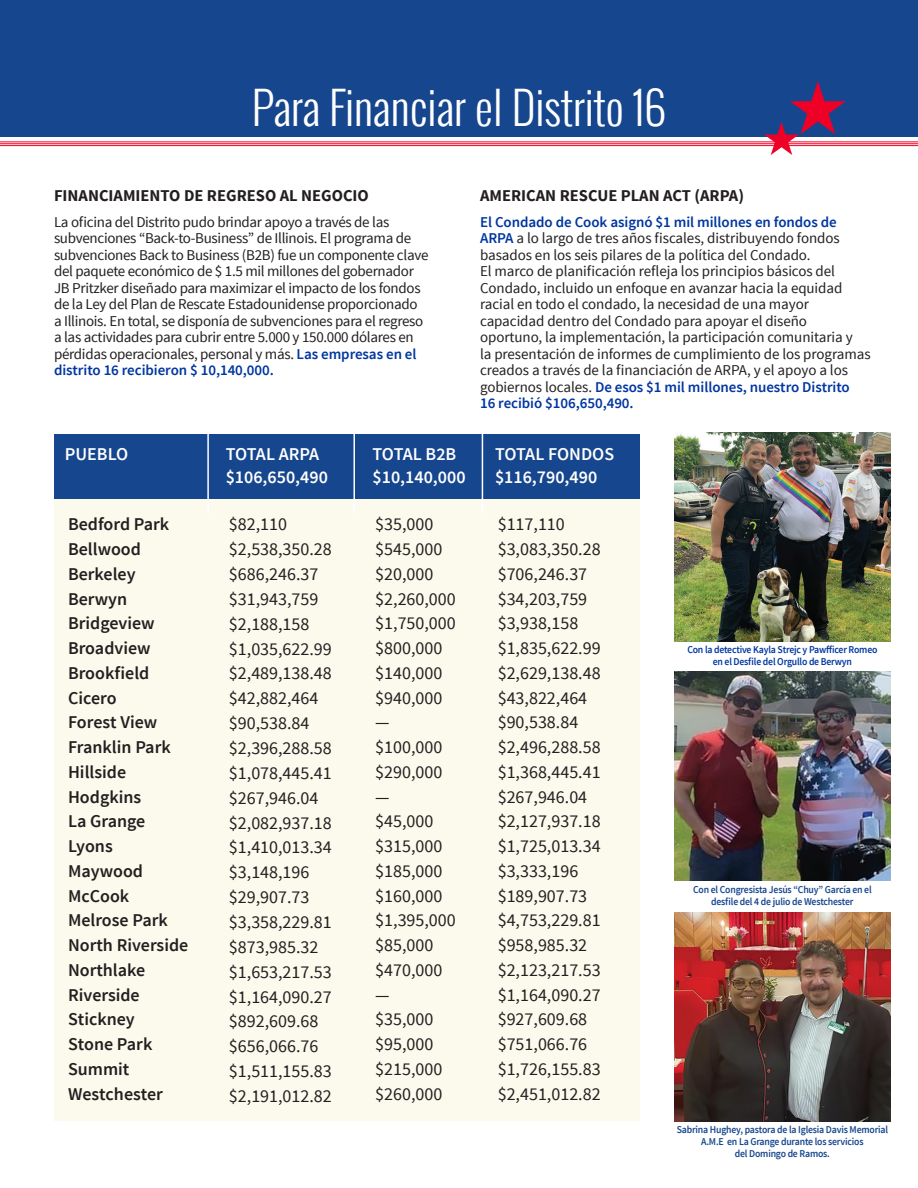
<style>
.page{position:relative;width:918px;height:1188px;background:#fff}
.page>*{position:absolute;margin:0;border:0;box-sizing:border-box;transform-origin:0 0}
.t1{font:300 45px "Oswald";color:#fff}
.t2{font:18px "Source Sans Pro";color:#231f20}
.t3{font:600 18px "Source Sans Pro";color:#231f20}
.t4{font:600 18px/22.5px "Source Sans Pro";color:#fff}
.t5{font:600 18px "Source Sans Pro";letter-spacing:-.02em;color:#fff}
.t6{font:700 16.5px "Source Sans Pro";color:#231f20}
.t7{font:15px/16.5px "Source Sans Pro";letter-spacing:-.02em;color:#231f20}
.t8{font:600 10.5px/12px "Source Sans Pro";letter-spacing:-.02em;color:#16468d;text-align:center;scale:.93 1}
.t9{font:600 10.5px/12px "Source Sans Pro";letter-spacing:-.02em;color:#0036a0;text-align:center;scale:.93 1}
.s1{font-weight:600;color:#0036a0}
</style>
<div class="page">
<div style="left:54px;top:435px;width:586px;height:686px;background:#fcf9ed"></div>
<div style="left:54px;top:434px;width:586px;height:65px;background:#16468d"></div>
<hr style="left:353px;top:432px;width:2px;height:81px;background:#fff">
<hr style="left:207px;top:432px;width:2px;height:81px;background:#fff">
<hr style="left:482px;top:432px;width:1px;height:81px;background:#fff">
<img style="left:674px;top:432px;width:216px;height:209px">
<img style="left:674px;top:671px;width:216px;height:209px">
<img style="left:674px;top:912px;width:216px;height:209px">
<div style="left:0;top:0;width:918px;height:136px;background:#16468d"></div>
<hr style="left:0;top:141px;width:918px;height:1px;background:#ef0027">
<hr style="left:0;top:143px;width:918px;height:1px;background:#ef0027">
<hr style="left:0;top:145px;width:918px;height:1px;background:#ef0027">
<svg style="left:764px;top:81px;width:82px;height:74px"></svg>
<p class="t1" style="left:252px;top:75px;width:416px">Para Financiar el Distrito 16</p>
<p class="t6" style="left:54px;top:185px;width:316px">FINANCIAMIENTO DE REGRESO AL NEGOCIO</p>
<p class="t7" style="left:54px;top:214px;width:376px">La oficina del Distrito pudo brindar apoyo a través de las subvenciones “Back-to-Business” de Illinois. El programa de subvenciones Back to Business (B2B) fue un componente clave del paquete económico de $ 1.5 mil millones del gobernador JB Pritzker diseñado para maximizar el impacto de los fondos de la Ley del Plan de Rescate Estadounidense proporcionado a Illinois. En total, se disponía de subvenciones para el regreso a las actividades para cubrir entre 5.000 y 150.000 dólares en pérdidas operacionales, personal y más. <span class="s1">Las empresas en el distrito 16 recibieron $ 10,140,000.</span></p>
<p class="t6" style="left:480px;top:185px;width:265px">AMERICAN RESCUE PLAN ACT (ARPA)</p>
<p class="t7" style="left:480px;top:214px;width:392px"><span class="s1">El Condado de Cook asignó $1 mil millones en fondos de ARPA</span> a lo largo de tres años fiscales, distribuyendo fondos basados en los seis pilares de la política del Condado.<br>El marco de planificación refleja los principios básicos del Condado, incluido un enfoque en avanzar hacia la equidad racial en todo el condado, la necesidad de una mayor capacidad dentro del Condado para apoyar el diseño oportuno, la implementación, la participación comunitaria y<br>la presentación de informes de cumplimiento de los programas creados a través de la financiación de ARPA, y el apoyo a los gobiernos locales. <span class="s1">De esos $1 mil millones, nuestro Distrito<br>16 recibió $106,650,490.</span></p>
<p class="t4" style="left:65px;top:444px;width:65px">PUEBLO</p>
<p class="t4" style="left:373px;top:444px;width:95px">TOTAL B2B $10,140,000</p>
<p class="t4" style="left:495px;top:444px;width:121px">TOTAL FONDOS</p>
<p class="t5" style="left:226px;top:443px;width:95px">TOTAL ARPA</p>
<p class="t4" style="left:226px;top:466px;width:104px">$106,650,490</p>
<p class="t4" style="left:495px;top:466px;width:104px">$116,790,490</p>
<p class="t3" style="left:68px;top:513px;width:103px">Bedford Park</p>
<p class="t3" style="left:68px;top:538px;width:74px">Bellwood</p>
<p class="t3" style="left:68px;top:563px;width:69px">Berkeley</p>
<p class="t3" style="left:68px;top:587px;width:61px">Berwyn</p>
<p class="t3" style="left:68px;top:612px;width:88px">Bridgeview</p>
<p class="t3" style="left:68px;top:637px;width:84px">Broadview</p>
<p class="t3" style="left:68px;top:662px;width:83px">Brookfield</p>
<p class="t3" style="left:68px;top:686px;width:50px">Cicero</p>
<p class="t3" style="left:68px;top:711px;width:91px">Forest View</p>
<p class="t3" style="left:68px;top:736px;width:104px">Franklin Park</p>
<p class="t3" style="left:68px;top:761px;width:60px">Hillside</p>
<p class="t3" style="left:68px;top:785px;width:75px">Hodgkins</p>
<p class="t3" style="left:68px;top:810px;width:79px">La Grange</p>
<p class="t3" style="left:68px;top:835px;width:46px">Lyons</p>
<p class="t3" style="left:68px;top:860px;width:77px">Maywood</p>
<p class="t3" style="left:68px;top:884px;width:63px">McCook</p>
<p class="t3" style="left:68px;top:909px;width:101px">Melrose Park</p>
<p class="t3" style="left:68px;top:934px;width:122px">North Riverside</p>
<p class="t3" style="left:68px;top:959px;width:79px">Northlake</p>
<p class="t3" style="left:68px;top:983px;width:73px">Riverside</p>
<p class="t3" style="left:68px;top:1008px;width:68px">Stickney</p>
<p class="t3" style="left:68px;top:1033px;width:86px">Stone Park</p>
<p class="t3" style="left:68px;top:1058px;width:63px">Summit</p>
<p class="t3" style="left:68px;top:1082px;width:97px">Westchester</p>
<p class="t2" style="left:229px;top:513px;width:60px">$82,110</p>
<p class="t2" style="left:229px;top:538px;width:104px">$2,538,350.28</p>
<p class="t2" style="left:229px;top:563px;width:91px">$686,246.37</p>
<p class="t2" style="left:229px;top:588px;width:91px">$31,943,759</p>
<p class="t2" style="left:229px;top:613px;width:82px">$2,188,158</p>
<p class="t2" style="left:229px;top:637px;width:104px">$1,035,622.99</p>
<p class="t2" style="left:229px;top:662px;width:104px">$2,489,138.48</p>
<p class="t2" style="left:229px;top:687px;width:91px">$42,882,464</p>
<p class="t2" style="left:229px;top:712px;width:82px">$90,538.84</p>
<p class="t2" style="left:229px;top:737px;width:104px">$2,396,288.58</p>
<p class="t2" style="left:229px;top:762px;width:104px">$1,078,445.41</p>
<p class="t2" style="left:229px;top:787px;width:91px">$267,946.04</p>
<p class="t2" style="left:229px;top:811px;width:104px">$2,082,937.18</p>
<p class="t2" style="left:229px;top:836px;width:104px">$1,410,013.34</p>
<p class="t2" style="left:229px;top:861px;width:82px">$3,148,196</p>
<p class="t2" style="left:229px;top:886px;width:82px">$29,907.73</p>
<p class="t2" style="left:229px;top:911px;width:104px">$3,358,229.81</p>
<p class="t2" style="left:229px;top:936px;width:91px">$873,985.32</p>
<p class="t2" style="left:229px;top:961px;width:104px">$1,653,217.53</p>
<p class="t2" style="left:229px;top:985px;width:104px">$1,164,090.27</p>
<p class="t2" style="left:229px;top:1010px;width:91px">$892,609.68</p>
<p class="t2" style="left:229px;top:1035px;width:91px">$656,066.76</p>
<p class="t2" style="left:229px;top:1060px;width:104px">$1,511,155.83</p>
<p class="t2" style="left:229px;top:1085px;width:104px">$2,191,012.82</p>
<p class="t2" style="left:375px;top:513px;width:60px">$35,000</p>
<p class="t2" style="left:375px;top:538px;width:69px">$545,000</p>
<p class="t2" style="left:375px;top:563px;width:60px">$20,000</p>
<p class="t2" style="left:375px;top:587px;width:82px">$2,260,000</p>
<p class="t2" style="left:375px;top:612px;width:82px">$1,750,000</p>
<p class="t2" style="left:375px;top:637px;width:69px">$800,000</p>
<p class="t2" style="left:375px;top:662px;width:69px">$140,000</p>
<p class="t2" style="left:375px;top:686px;width:69px">$940,000</p>
<p class="t2" style="left:375px;top:711px;width:16px">—</p>
<p class="t2" style="left:375px;top:736px;width:69px">$100,000</p>
<p class="t2" style="left:375px;top:761px;width:69px">$290,000</p>
<p class="t2" style="left:375px;top:785px;width:16px">—</p>
<p class="t2" style="left:375px;top:810px;width:60px">$45,000</p>
<p class="t2" style="left:375px;top:835px;width:69px">$315,000</p>
<p class="t2" style="left:375px;top:860px;width:69px">$185,000</p>
<p class="t2" style="left:375px;top:884px;width:69px">$160,000</p>
<p class="t2" style="left:375px;top:909px;width:82px">$1,395,000</p>
<p class="t2" style="left:375px;top:934px;width:60px">$85,000</p>
<p class="t2" style="left:375px;top:959px;width:69px">$470,000</p>
<p class="t2" style="left:375px;top:983px;width:16px">—</p>
<p class="t2" style="left:375px;top:1008px;width:60px">$35,000</p>
<p class="t2" style="left:375px;top:1033px;width:60px">$95,000</p>
<p class="t2" style="left:375px;top:1058px;width:69px">$215,000</p>
<p class="t2" style="left:375px;top:1082px;width:69px">$260,000</p>
<p class="t2" style="left:498px;top:513px;width:69px">$117,110</p>
<p class="t2" style="left:498px;top:538px;width:104px">$3,083,350.28</p>
<p class="t2" style="left:498px;top:563px;width:91px">$706,246.37</p>
<p class="t2" style="left:498px;top:587px;width:91px">$34,203,759</p>
<p class="t2" style="left:498px;top:612px;width:82px">$3,938,158</p>
<p class="t2" style="left:498px;top:637px;width:104px">$1,835,622.99</p>
<p class="t2" style="left:498px;top:662px;width:104px">$2,629,138.48</p>
<p class="t2" style="left:498px;top:686px;width:91px">$43,822,464</p>
<p class="t2" style="left:498px;top:711px;width:82px">$90,538.84</p>
<p class="t2" style="left:498px;top:736px;width:104px">$2,496,288.58</p>
<p class="t2" style="left:498px;top:761px;width:104px">$1,368,445.41</p>
<p class="t2" style="left:498px;top:785px;width:91px">$267,946.04</p>
<p class="t2" style="left:498px;top:810px;width:104px">$2,127,937.18</p>
<p class="t2" style="left:498px;top:835px;width:104px">$1,725,013.34</p>
<p class="t2" style="left:498px;top:860px;width:82px">$3,333,196</p>
<p class="t2" style="left:498px;top:884px;width:91px">$189,907.73</p>
<p class="t2" style="left:498px;top:909px;width:104px">$4,753,229.81</p>
<p class="t2" style="left:498px;top:934px;width:91px">$958,985.32</p>
<p class="t2" style="left:498px;top:959px;width:104px">$2,123,217.53</p>
<p class="t2" style="left:498px;top:983px;width:104px">$1,164,090.27</p>
<p class="t2" style="left:498px;top:1008px;width:91px">$927,609.68</p>
<p class="t2" style="left:498px;top:1033px;width:91px">$751,066.76</p>
<p class="t2" style="left:498px;top:1058px;width:104px">$1,726,155.83</p>
<p class="t2" style="left:498px;top:1082px;width:104px">$2,451,012.82</p>
<p class="t9" style="left:687px;top:644px;width:206px">Con la detective Kayla Strejc y Pawfficer Romeo en el Desfile del Orgullo de Berwyn</p>
<p class="t8" style="left:693px;top:884px;width:193px">Con el Congresista Jesús “Chuy” García en el desfile del 4 de julio de Westchester</p>
<p class="t8" style="left:677px;top:1124px;width:229px">Sabrina Hughey, pastora de la Iglesia Davis Memorial<br>A.M.E en La Grange durante los servicios<br>del Domingo de Ramos.</p>
</div>
